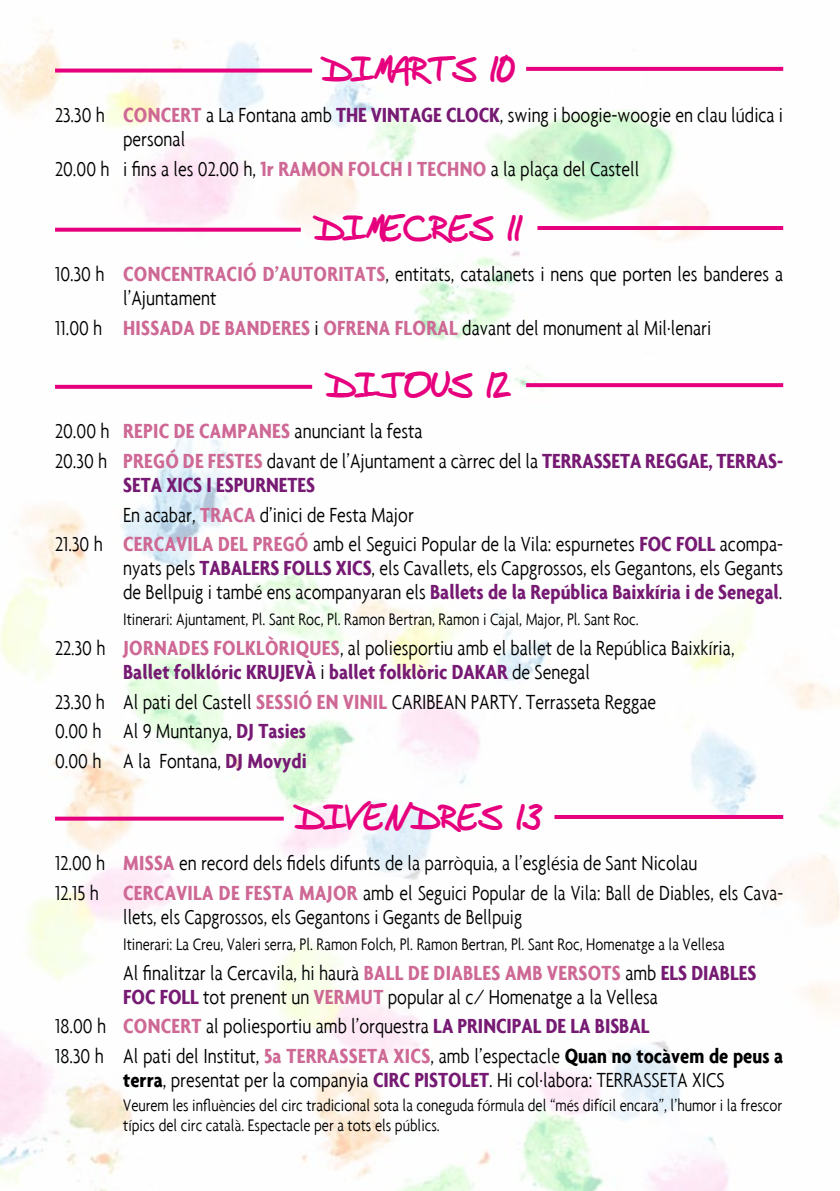
<style>
.page{position:relative;width:840px;height:1191px;background:#fff}
.page>*{position:absolute;margin:0;border:0;box-sizing:border-box;transform-origin:0 0}
.t1{font:700 32px "Bud Hand";color:#e6007d}
.t2{font:300 condensed 22px/24px "Agenda";color:#000}
.t3{font:700 condensed 22px "Agenda";color:#761a73}
.t4{font:300 condensed 18px/20px "Agenda";color:#000}
.s1{font-weight:700;color:#ce6895}
.s2{font-weight:700;color:#761a73}
.s3{font-weight:700}
</style>
<div class="page">
<img style="left:0;top:30px;width:839px;height:1161px">
<svg style="left:55px;top:69px;width:257px;height:4px"></svg>
<svg style="left:526px;top:67px;width:256px;height:4px"></svg>
<svg style="left:55px;top:228px;width:245px;height:4px"></svg>
<hr style="left:537px;top:226px;width:245px;height:4px;background:#e6007d">
<svg style="left:55px;top:385px;width:257px;height:4px"></svg>
<svg style="left:526px;top:383px;width:256px;height:4px"></svg>
<svg style="left:55px;top:816px;width:228px;height:4px"></svg>
<hr style="left:554px;top:815px;width:228px;height:4px;background:#e6007d">
<h1 class="t1" style="left:323px;top:51px;width:192px">DIMARTS 10</h1>
<p class="t2" style="left:123px;top:103px;width:661px;text-indent:-68px">23.30 h <span class="s1">CONCERT</span> a La Fontana amb <span class="s2">THE VINTAGE CLOCK</span>, swing i boogie-woogie en clau lúdica i personal</p>
<p class="t2" style="left:55px;top:156px;width:585px">20.00 h i fins a les 02.00 h, <span class="s1">1r RAMON FOLCH I TECHNO</span> a la plaça del Castell</p>
<h1 class="t1" style="left:315px;top:210px;width:208px">DIMECRES 11</h1>
<p class="t2" style="left:123px;top:262px;width:661px;text-indent:-68px">10.30 h <span class="s1">CONCENTRACIÓ D’AUTORITATS</span>, entitats, catalanets i nens que porten les banderes a l’Ajuntament</p>
<p class="t2" style="left:55px;top:315px;width:657px">11.00 h <span class="s1">HISSADA DE BANDERES</span> i <span class="s1">OFRENA FLORAL</span> davant del monument al Mil·lenari</p>
<h1 class="t1" style="left:327px;top:367px;width:184px">DIJOUS 12</h1>
<p class="t2" style="left:55px;top:416px;width:729px;line-height:29.6px">20.00 h <span class="s1">REPIC DE CAMPANES</span> anunciant la festa<br>20.30 h <span class="s1">PREGÓ DE FESTES</span> davant de l’Ajuntament a càrrec del la <span class="s2">TERRASSETA REGGAE, TERRAS-</span></p>
<p class="t3" style="left:123px;top:472px;width:193px">SETA XICS I ESPURNETES</p>
<p class="t2" style="left:123px;top:502px;width:292px">En acabar, <span class="s1">TRACA</span> d’inici de Festa Major</p>
<p class="t2" style="left:55px;top:532px;width:729px">21.30 h <span class="s1">CERCAVILA DEL PREGÓ</span> amb el Seguici Popular de la Vila: espurnetes <span class="s2">FOC FOLL</span> acompa-</p>
<p class="t2" style="left:123px;top:556px;width:661px">nyats pels <span class="s2">TABALERS FOLLS XICS</span>, els Cavallets, els Capgrossos, els Gegantons, els Gegants de Bellpuig i també ens acompanyaran els <span class="s2">Ballets de la República Baixkíria i de Senegal</span>.</p>
<p class="t4" style="left:123px;top:609px;width:516px">Itinerari: Ajuntament, Pl. Sant Roc, Pl. Ramon Bertran, Ramon i Cajal, Major, Pl. Sant Roc.</p>
<p class="t2" style="left:123px;top:635px;width:612px;text-indent:-68px">22.30 h <span class="s1">JORNADES FOLKLÒRIQUES</span>, al poliesportiu amb el ballet de la República Baixkíria,<br><span class="s2">Ballet folklóric KRUJEVÀ</span> i <span class="s2">ballet folklòric DAKAR</span> de Senegal</p>
<p class="t2" style="left:55px;top:686px;width:602px;line-height:29.6px">23.30 h Al pati del Castell <span class="s1">SESSIÓ EN VINIL</span> CARIBEAN PARTY. Terrasseta Reggae<br>0.00 h Al 9 Muntanya, <span class="s2">DJ Tasies<br></span>0.00 h A la Fontana, <span class="s2">DJ Movydi</span></p>
<h1 class="t1" style="left:296px;top:799px;width:247px">DIVENDRES 13</h1>
<p class="t2" style="left:55px;top:848px;width:729px;line-height:29.6px">12.00 h <span class="s1">MISSA</span> en record dels fidels difunts de la parròquia, a l’església de Sant Nicolau<br>12.15 h <span class="s1">CERCAVILA DE FESTA MAJOR</span> amb el Seguici Popular de la Vila: Ball de Diables, els Cava-</p>
<p class="t2" style="left:123px;top:904px;width:400px">llets, els Capgrossos, els Gegantons i Gegants de Bellpuig</p>
<p class="t4" style="left:123px;top:933px;width:602px">Itinerari: La Creu, Valeri serra, Pl. Ramon Folch, Pl. Ramon Bertran, Pl. Sant Roc, Homenatge a la Vellesa</p>
<p class="t2" style="left:123px;top:960px;width:634px">Al finalitzar la Cercavila, hi haurà <span class="s1">BALL DE DIABLES AMB VERSOTS</span> amb <span class="s2">ELS DIABLES<br>FOC FOLL</span> tot prenent un <span class="s1">VERMUT</span> popular al c/ Homenatge a la Vellesa</p>
<p class="t2" style="left:55px;top:1011px;width:729px;line-height:29.6px">18.00 h <span class="s1">CONCERT</span> al poliesportiu amb l’orquestra <span class="s2">LA PRINCIPAL DE LA BISBAL<br></span>18.30 h Al pati del Institut, <span class="s1">5a TERRASSETA XICS</span>, amb l’espectacle <span class="s3">Quan no tocàvem de peus a</span></p>
<p class="t2" style="left:123px;top:1067px;width:602px"><span class="s3">terra</span>, presentat per la companyia <span class="s2">CIRC PISTOLET</span>. Hi col·labora: TERRASSETA XICS</p>
<p class="t4" style="left:123px;top:1094px;width:660px">Veurem les influències del circ tradicional sota la coneguda fórmula del “més difícil encara”, l’humor i la frescor típics del circ català. Espectacle per a tots els públics.</p>
</div>
